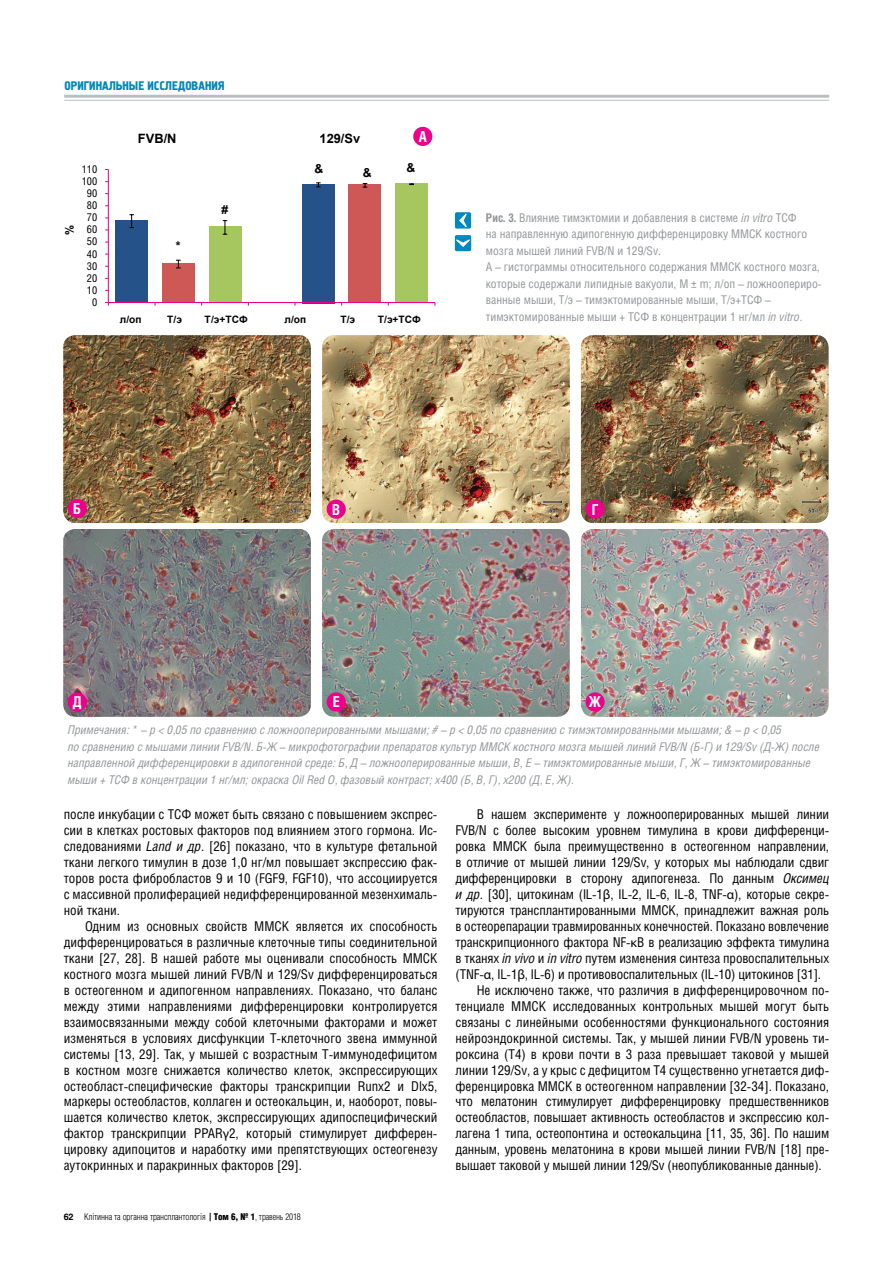
<style>
.page{position:relative;width:893px;height:1263px;background:#fff}
.page>*{position:absolute;margin:0;border:0;box-sizing:border-box;transform-origin:0 0}
.t1{font:700 15px "Helios Cond C";color:#fff}
.t2{font:13.5px/15.9px "Helios Cond C";letter-spacing:-.01em;color:#000;text-align:justify}
.t3{font:700 12.9px "Arial";color:#000}
.t4{font:12.45px "Hermes C";color:#0088b8}
.t5{font:700 12.3px "Arial";color:#000}
.t6{font:italic 12px/16.5px "Helios Cond C";color:#939598}
.t7{font:12px/16.5px "Helios Cond C";color:#939598}
.t8{font:700 11.25px "Arial";color:#000}
.t9{font:10.8px "Helios Cond C";color:#000}
.t10{font:700 10.2px "Arial";letter-spacing:.005em;color:#000}
.t11{font:9px "AG Letterica Cond L";letter-spacing:-.015em;color:#000}
.s1{font-weight:700}
.s2{font-style:italic}
.s3{font-family:"Myriad Pro"}
.s4{font-family:"Helios C";font-weight:700}
</style>
<div class="page">
<hr style="left:64px;top:95px;width:765px;height:3px;background:#bcbec0">
<hr style="left:64px;top:100px;width:765px;height:1px;background:#bcbec0">
<div style="left:115px;top:220px;width:33px;height:83px;background:#255288"></div>
<div style="left:162px;top:263px;width:33px;height:40px;background:#cd5855"></div>
<div style="left:209px;top:227px;width:32px;height:76px;background:#a6c760"></div>
<div style="left:302px;top:184px;width:32px;height:119px;background:#255288"></div>
<div style="left:349px;top:185px;width:32px;height:118px;background:#cd5855"></div>
<div style="left:395px;top:183px;width:33px;height:120px;background:#a6c760"></div>
<svg style="left:129px;top:214px;width:5px;height:14px"></svg>
<svg style="left:176px;top:260px;width:5px;height:9px"></svg>
<svg style="left:223px;top:220px;width:4px;height:15px"></svg>
<svg style="left:316px;top:182px;width:5px;height:5px"></svg>
<svg style="left:363px;top:183px;width:4px;height:5px"></svg>
<hr style="left:108px;top:169px;width:1px;height:133px;background:#ec008c">
<hr style="left:108px;top:302px;width:327px;height:1px;background:#ec008c">
<div style="left:455px;top:212px;width:16px;height:17px;background:#0089c0;border-radius:2px"></div>
<svg style="left:459px;top:214px;width:8px;height:13px"></svg>
<div style="left:455px;top:235px;width:16px;height:16px;background:#0089c0;border-radius:2px"></div>
<svg style="left:456px;top:239px;width:14px;height:8px"></svg>
<img style="left:322px;top:335px;width:248px;height:188px">
<img style="left:322px;top:529px;width:248px;height:188px">
<div style="left:327px;top:500px;width:19px;height:19px;background:#ec008c;border-radius:50%"></div>
<div style="left:327px;top:692px;width:19px;height:19px;background:#ec008c;border-radius:50%"></div>
<img style="left:581px;top:335px;width:248px;height:188px">
<img style="left:581px;top:529px;width:248px;height:188px">
<div style="left:585px;top:500px;width:20px;height:19px;background:#ec008c;border-radius:50%"></div>
<div style="left:585px;top:692px;width:20px;height:19px;background:#ec008c;border-radius:50%"></div>
<img style="left:63px;top:335px;width:248px;height:188px">
<img style="left:63px;top:529px;width:248px;height:188px">
<div style="left:68px;top:692px;width:19px;height:19px;background:#ec008c;border-radius:50%"></div>
<div style="left:68px;top:499px;width:19px;height:19px;background:#ec008c;border-radius:50%"></div>
<div style="left:413px;top:127px;width:19px;height:19px;background:#ec008c;border-radius:50%"></div>
<p class="t4" style="left:65px;top:78px;width:162px">ОРИГИНАЛЬНЫЕ ИССЛЕДОВАНИЯ</p>
<p class="t8" style="left:62px;top:235px;width:12px;rotate:-90deg">%</p>
<p class="t9" style="left:82px;top:163px;width:17px">110</p>
<p class="t9" style="left:82px;top:175px;width:17px">100</p>
<p class="t9" style="left:87px;top:187px;width:12px">90</p>
<p class="t9" style="left:87px;top:199px;width:12px">80</p>
<p class="t9" style="left:87px;top:211px;width:12px">70</p>
<p class="t9" style="left:87px;top:223px;width:12px">60</p>
<p class="t9" style="left:87px;top:235px;width:12px">50</p>
<p class="t9" style="left:87px;top:247px;width:12px">40</p>
<p class="t9" style="left:87px;top:259px;width:12px">30</p>
<p class="t9" style="left:87px;top:271px;width:12px">20</p>
<p class="t9" style="left:87px;top:283px;width:12px">10</p>
<p class="t9" style="left:92px;top:296px;width:7px">0</p>
<p class="t3" style="left:138px;top:130px;width:40px">FVB/N</p>
<p class="t3" style="left:320px;top:130px;width:42px">129/Sv</p>
<p class="t5" style="left:176px;top:237px;width:6px">*</p>
<p class="t5" style="left:222px;top:202px;width:8px">#</p>
<p class="t5" style="left:314px;top:160px;width:10px">&amp;</p>
<p class="t5" style="left:363px;top:165px;width:10px">&amp;</p>
<p class="t1" style="left:419px;top:127px;width:10px">А</p>
<p class="t5" style="left:407px;top:160px;width:10px">&amp;</p>
<p class="t10" style="left:120px;top:313px;width:23px">л/oп</p>
<p class="t10" style="left:167px;top:313px;width:16px">T/э</p>
<p class="t10" style="left:205px;top:313px;width:45px">T/э+ТСФ</p>
<p class="t10" style="left:285px;top:313px;width:23px">л/oп</p>
<p class="t10" style="left:340px;top:313px;width:16px">T/э</p>
<p class="t10" style="left:378px;top:313px;width:45px">T/э+ТСФ</p>
<p class="t7" style="left:486px;top:209px;width:337px"><span class="s1">Рис. 3.</span> Влияние тимэктомии и добавления в системе <span class="s2">in vitro</span> ТСФ<br>на направленную адипогенную дифференцировку ММСК костного мозга мышей линий FVB/N и 129/Sv.<br>А – гистограммы относительного содержания ММСК костного мозга, которые содержали липидные вакуоли, M ± m; л/оп – ложноопериро&shy;ванные мыши, Т/э – тимэктомированные мыши, Т/э+ТСФ – тимэктомированные мыши + ТСФ в концентрации 1 нг/мл <span class="s2">in vitro.</span></p>
<p class="t1" style="left:73px;top:499px;width:9px">Б</p>
<p class="t1" style="left:332px;top:500px;width:9px">В</p>
<p class="t1" style="left:592px;top:500px;width:8px">Г</p>
<p class="t1" style="left:73px;top:693px;width:11px">Д</p>
<p class="t1" style="left:589px;top:693px;width:14px">Ж</p>
<p class="t1" style="left:333px;top:693px;width:9px">Е</p>
<p class="t6" style="left:68px;top:722px;width:753px">Примечания: * – p &lt; 0,05 по сравнению с ложнооперированными мышами; # – p &lt; 0,05 по сравнению с тимэктомированными мышами; &amp; – p &lt; 0,05<br>по сравнению с мышами линии FVB/N. Б-Ж – микрофотографии препаратов культур ММСК костного мозга мышей линий FVB/N (Б-Г) и 129/Sv (Д-Ж) после направленной дифференцировки в адипогенной среде: Б, Д – ложнооперированные мыши, В, Е – тимэктомированные мыши, Г, Ж – тимэктомированные мыши + ТСФ в концентрации 1 нг/мл; окраска Oil Red O, фазовый контраст; х400 (Б, В, Г), х200 (Д, Е, Ж).</p>
<p class="t2" style="left:64px;top:806px;width:375px">после инкубации с ТСФ может быть связано с повышением экспрес&shy;сии в клетках ростовых факторов под влиянием этого гормона. Ис&shy;следованиями <span class="s2">Land и др</span>. [26] показано, что в культуре фетальной ткани легкого тимулин в дозе 1,0 нг/мл повышает экспрессию фак&shy;торов роста фибробластов 9 и 10 (FGF9, FGF10), что ассоциируется с массивной пролиферацией недифференцированной мезенхималь&shy;ной ткани.</p>
<p class="t2" style="left:64px;top:918px;width:375px;text-indent:21px">Одним из основных свойств ММСК является их способность дифференцироваться в различные клеточные типы соединительной ткани [27, 28]. В нашей работе мы оценивали способность ММСК костного мозга мышей линий FVB/N и 129/Sv дифференцироваться в остеогенном и адипогенном направлениях. Показано, что баланс между этими направлениями дифференцировки контролируется взаимосвязанными между собой клеточными факторами и может изменяться в условиях дисфункции Т-клеточного звена иммунной системы [13, 29]. Так, у мышей с возрастным Т-иммунодефицитом в костном мозге снижается количество клеток, экспрессирующих остеобласт-специфические факторы транскрипции Runx2 и Dlx5, маркеры остеобластов, коллаген и остеокальцин, и, наоборот, повы&shy;шается количество клеток, экспрессирующих адипоспецифический фактор транскрипции PPAR<span class="s3">γ</span>2, который стимулирует дифферен&shy;цировку адипоцитов и наработку ими препятствующих остеогенезу аутокринных и паракринных факторов [29].</p>
<p class="t11" style="left:64px;top:1212px;width:239px"><span class="s4">62</span> Клітинна та органна трансплантологія <span class="s1">Том 6, № 1</span>, травень 2018</p>
<p class="t2" style="left:477px;top:806px;width:354px">В нашем эксперименте у ложнооперированных мышей линии</p>
<p class="t2" style="left:455px;top:822px;width:375px">FVB/N с более высоким уровнем тимулина в крови дифференци-</p>
<p class="t2" style="left:455px;top:838px;width:375px">ровка ММСК была преимущественно в остеогенном направлении,</p>
<p class="t2" style="left:455px;top:854px;width:375px">в отличие от мышей линии 129/Sv, у которых мы наблюдали сдвиг</p>
<p class="t2" style="left:455px;top:870px;width:375px">дифференцировки в сторону адипогенеза. По данным <span class="s2">Оксимец</span></p>
<p class="t2" style="left:455px;top:886px;width:375px"><span class="s2">и др.</span> [30], цитокинам (IL-1<span class="s3">β</span>, IL-2, IL-6, IL-8, TNF-<span class="s3">α</span>), которые секре-</p>
<p class="t2" style="left:455px;top:902px;width:375px">тируются трансплантированными ММСК, принадлежит важная роль</p>
<p class="t2" style="left:455px;top:918px;width:375px">в остеорепарации травмированных конечностей. Показано вовлечение</p>
<p class="t2" style="left:455px;top:934px;width:375px">транскрипционного фактора NF-<span class="s3">κ</span>B в реализацию эффекта тимулина</p>
<p class="t2" style="left:455px;top:950px;width:375px">в тканях <span class="s2">in vivo</span> и <span class="s2">in vitro</span> путем изменения синтеза провоспалительных</p>
<p class="t2" style="left:455px;top:966px;width:367px">(TNF-<span class="s3">α</span>, ІL-1<span class="s3">β</span>, IL-6) и противовоспалительных (IL-10) цитокинов [31].</p>
<p class="t2" style="left:477px;top:982px;width:354px">Не исключено также, что различия в дифференцировочном по-</p>
<p class="t2" style="left:455px;top:998px;width:375px">тенциале ММСК исследованных контрольных мышей могут быть</p>
<p class="t2" style="left:455px;top:1014px;width:375px">связаны с линейными особенностями функционального состояния</p>
<p class="t2" style="left:455px;top:1030px;width:375px">нейроэндокринной системы. Так, у мышей линии FVB/N уровень ти-</p>
<p class="t2" style="left:455px;top:1046px;width:375px">роксина (Т4) в крови почти в 3 раза превышает таковой у мышей</p>
<p class="t2" style="left:455px;top:1061px;width:375px">линии 129/Sv, а у крыс с дефицитом Т4 существенно угнетается диф-</p>
<p class="t2" style="left:455px;top:1077px;width:375px">ференцировка ММСК в остеогенном направлении [32-34]. Показано,</p>
<p class="t2" style="left:455px;top:1093px;width:375px">что мелатонин стимулирует дифференцировку предшественников</p>
<p class="t2" style="left:455px;top:1109px;width:375px">остеобластов, повышает активность остеобластов и экспрессию кол-</p>
<p class="t2" style="left:455px;top:1125px;width:375px">лагена 1 типа, остеопонтина и остеокальцина [11, 35, 36]. По нашим</p>
<p class="t2" style="left:455px;top:1141px;width:375px">данным, уровень мелатонина в крови мышей линии FVB/N [18] пре-</p>
<p class="t2" style="left:455px;top:1157px;width:368px">вышает таковой у мышей линии 129/Sv (неопубликованные данные).</p>
</div>
